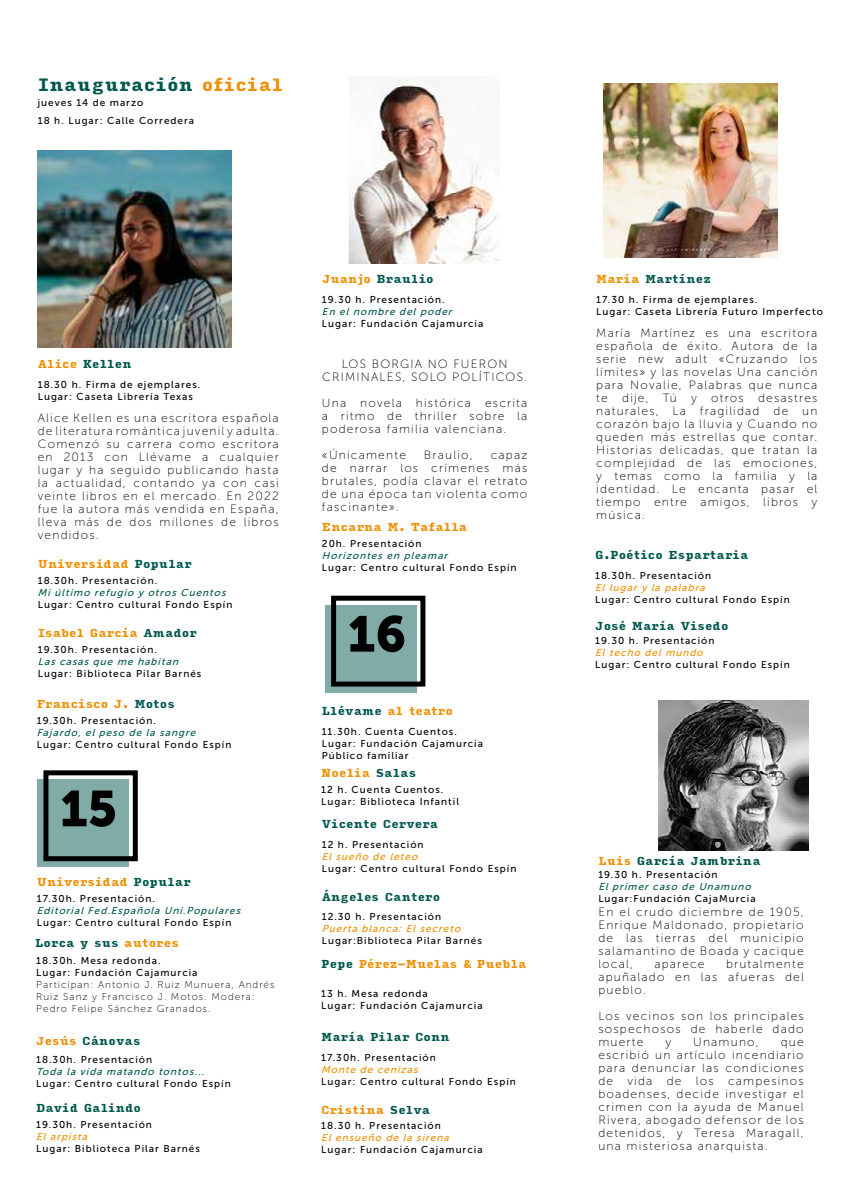
<style>
.page{position:relative;width:842px;height:1191px;background:#fff}
.page>*{position:absolute;margin:0;border:0;box-sizing:border-box;transform-origin:0 0}
.t1{font:50px "Museo Sans 900";color:#000}
.t2{font:900 17px "Input Serif Narrow";color:#00584e}
.t3{font:12px/13px "Museo Sans 100";letter-spacing:.1em;color:#000;text-align:justify}
.t4{font:900 11px "Input Serif Narrow";color:#00584e}
.t5{font:900 11px "Input Serif Narrow";color:#ef8f00}
.t6{font:10px/12px "Museo Sans 500";letter-spacing:.1em;color:#000}
.t7{font:italic 10px "Museo Sans 500";color:#00584e}
.t8{font:italic 10px "Museo Sans 500";color:#ef8f00}
.t9{font:10px/12px "Museo Sans 100";letter-spacing:.1em;color:#000}
.s1{color:#ef8f00}
.s2{color:#00584e}
</style>
<div class="page">
<img style="left:348px;top:77px;width:151px;height:186px">
<img style="left:38px;top:150px;width:193px;height:198px">
<img style="left:604px;top:83px;width:173px;height:174px">
<div style="left:38px;top:779px;width:91px;height:88px;background:#80aba6"></div>
<div style="left:43px;top:770px;width:95px;height:91px;border:5px solid #000"></div>
<div style="left:325px;top:605px;width:92px;height:87px;background:#80aba6"></div>
<div style="left:331px;top:595px;width:94px;height:91px;border:5px solid #000"></div>
<img style="left:658px;top:700px;width:150px;height:150px">
<h2 class="t2" style="left:38px;top:70px;width:247px">Inauguración <span class="s1">oficial</span></h2>
<p class="t6" style="left:38px;top:97px;width:107px">jueves 14 de marzo</p>
<p class="t6" style="left:38px;top:114px;width:158px">18 h. Lugar: Calle Corredera</p>
<p class="t4" style="left:38px;top:354px;width:95px"><span class="s1">Alice</span> Kellen</p>
<p class="t6" style="left:38px;top:378px;width:164px">18.30 h. Firma de ejemplares.<br>Lugar: Caseta Librería Texas</p>
<p class="t3" style="left:38px;top:411px;width:242px">Alice Kellen es una escritora española de literatura romántica juvenil y adulta.<br>Comenzó su carrera como escritora en 2013 con Llévame a cualquier lugar y ha seguido publicando hasta la actualidad, contando ya con casi veinte libros en el mercado. En 2022 fue la autora más vendida en España, lleva más de dos millones de libros vendidos.</p>
<p class="t5" style="left:38px;top:554px;width:156px">Universidad <span class="s2">Popular</span></p>
<p class="t6" style="left:38px;top:574px;width:121px">18.30h. Presentación.</p>
<p class="t7" style="left:38px;top:587px;width:192px">Mi último refugio y otros Cuentos</p>
<p class="t6" style="left:38px;top:598px;width:196px">Lugar: Centro cultural Fondo Espín</p>
<p class="t5" style="left:38px;top:623px;width:161px">Isabel García <span class="s2">Amador</span></p>
<p class="t6" style="left:38px;top:644px;width:121px">19.30h. Presentación.</p>
<p class="t7" style="left:38px;top:656px;width:145px">Las casas que me habitan</p>
<p class="t6" style="left:38px;top:668px;width:165px">Lugar: Biblioteca Pilar Barnés</p>
<p class="t5" style="left:37px;top:694px;width:140px">Francisco J. <span class="s2">Motos</span></p>
<p class="t6" style="left:37px;top:714px;width:121px">19.30h. Presentación.</p>
<p class="t7" style="left:37px;top:727px;width:163px">Fajardo, el peso de la sangre</p>
<p class="t6" style="left:37px;top:738px;width:196px">Lugar: Centro cultural Fondo Espín</p>
<h1 class="t1" style="left:60px;top:780px;width:58px">15</h1>
<p class="t5" style="left:37px;top:872px;width:156px">Universidad <span class="s2">Popular</span></p>
<p class="t6" style="left:37px;top:893px;width:120px">17.30h. Presentación.</p>
<p class="t7" style="left:37px;top:905px;width:208px">Editorial Fed.Española Uni.Populares</p>
<p class="t6" style="left:37px;top:917px;width:196px">Lugar: Centro cultural Fondo Espín</p>
<p class="t4" style="left:35px;top:932px;width:145px">Lorca y sus <span class="s1">autores</span></p>
<p class="t6" style="left:36px;top:954px;width:163px">18.30h. Mesa redonda.<br>Lugar: Fundación Cajamurcia</p>
<p class="t9" style="left:36px;top:979px;width:240px">Participan: Antonio J. Ruiz Munuera, Andrés<br>Ruiz Sanz y Francisco J. Motos. Modera:<br>Pedro Felipe Sánchez Granados.</p>
<p class="t4" style="left:36px;top:1031px;width:106px"><span class="s1">Jesús</span> Cánovas</p>
<p class="t6" style="left:36px;top:1053px;width:117px">18.30h. Presentación</p>
<p class="t7" style="left:36px;top:1066px;width:172px">Toda la vida matando tontos...</p>
<p class="t6" style="left:36px;top:1077px;width:196px">Lugar: Centro cultural Fondo Espín</p>
<p class="t4" style="left:36px;top:1098px;width:106px">David Galindo</p>
<p class="t6" style="left:36px;top:1118px;width:117px">19.30h. Presentación</p>
<p class="t8" style="left:36px;top:1131px;width:55px">El arpista</p>
<p class="t6" style="left:36px;top:1142px;width:165px">Lugar: Biblioteca Pilar Barnés</p>
<p class="t4" style="left:322px;top:269px;width:113px"><span class="s1">Juanjo</span> Braulio</p>
<p class="t6" style="left:322px;top:293px;width:124px">19.30 h. Presentación.</p>
<p class="t7" style="left:322px;top:306px;width:134px">En el nombre del poder</p>
<p class="t6" style="left:322px;top:317px;width:163px">Lugar: Fundación Cajamurcia</p>
<p class="t3" style="left:322px;top:358px;width:206px;text-align:center">LOS BORGIA NO FUERON<br>CRIMINALES, SOLO POLÍTICOS.</p>
<p class="t3" style="left:322px;top:397px;width:207px">Una novela histórica escrita a ritmo de thriller sobre la poderosa familia valenciana.</p>
<p class="t3" style="left:322px;top:449px;width:86px">«Únicamente</p>
<p class="t3" style="left:424px;top:449px;width:50px">Braulio,</p>
<p class="t3" style="left:322px;top:449px;width:207px;text-indent:169px">capaz de narrar los crímenes más brutales, podía clavar el retrato de una época tan violenta como fascinante».</p>
<p class="t5" style="left:322px;top:516px;width:147px">Encarna M. Tafalla</p>
<p class="t6" style="left:322px;top:537px;width:101px">20h. Presentación</p>
<p class="t7" style="left:322px;top:549px;width:130px">Horizontes en pleamar</p>
<p class="t6" style="left:322px;top:561px;width:196px">Lugar: Centro cultural Fondo Espín</p>
<h1 class="t1" style="left:348px;top:605px;width:60px">16</h1>
<p class="t5" style="left:322px;top:700px;width:133px"><span class="s2">Llévame</span> al teatro</p>
<p class="t6" style="left:322px;top:725px;width:163px">11.30h. Cuenta Cuentos.<br>Lugar: Fundación Cajamurcia<br>Público familiar</p>
<p class="t5" style="left:321px;top:763px;width:96px">Noelia <span class="s2">Salas</span></p>
<p class="t6" style="left:321px;top:783px;width:139px">12 h. Cuenta Cuentos.<br>Lugar: Biblioteca Infantil</p>
<p class="t4" style="left:322px;top:814px;width:118px">Vicente Cervera</p>
<p class="t6" style="left:322px;top:838px;width:103px">12 h. Presentación</p>
<p class="t8" style="left:322px;top:851px;width:100px">El sueño de leteo</p>
<p class="t6" style="left:322px;top:862px;width:196px">Lugar: Centro cultural Fondo Espín</p>
<p class="t4" style="left:322px;top:886px;width:120px">Ángeles Cantero</p>
<p class="t6" style="left:322px;top:911px;width:121px">12.30 h. Presentación</p>
<p class="t8" style="left:322px;top:923px;width:143px">Puerta blanca: El secreto</p>
<p class="t6" style="left:322px;top:935px;width:162px">Lugar:Biblioteca Pilar Barnés</p>
<p class="t5" style="left:321px;top:954px;width:207px"><span class="s2">Pepe</span> Pérez-Muelas &amp; Puebla</p>
<p class="t6" style="left:321px;top:987px;width:163px">13 h. Mesa redonda<br>Lugar: Fundación Cajamurcia</p>
<p class="t4" style="left:321px;top:1027px;width:130px">María Pilar Conn</p>
<p class="t6" style="left:321px;top:1051px;width:116px">17.30h. Presentación</p>
<p class="t8" style="left:321px;top:1064px;width:101px">Monte de cenizas</p>
<p class="t6" style="left:321px;top:1075px;width:196px">Lugar: Centro cultural Fondo Espín</p>
<p class="t5" style="left:321px;top:1100px;width:111px">Cristina <span class="s2">Selva</span></p>
<p class="t6" style="left:321px;top:1119px;width:121px">18.30 h. Presentación</p>
<p class="t8" style="left:321px;top:1132px;width:132px">El ensueño de la sirena</p>
<p class="t6" style="left:321px;top:1143px;width:163px">Lugar: Fundación Cajamurcia</p>
<p class="t4" style="left:596px;top:269px;width:116px"><span class="s1">María</span> Martínez</p>
<p class="t6" style="left:596px;top:294px;width:228px">17.30 h. Firma de ejemplares.<br>Lugar: Caseta Librería Futuro Imperfecto</p>
<p class="t3" style="left:596px;top:327px;width:223px">María Martínez es una escritora española de éxito. Autora de la serie new adult «Cruzando los límites» y las novelas Una canción para Novalie, Palabras que nunca te dije, Tú y otros desastres naturales, La fragilidad de un corazón bajo la lluvia y Cuando no queden más estrellas que contar.<br>Historias delicadas, que tratan la complejidad de las emociones, y temas como la familia y la identidad. Le encanta pasar el tiempo entre amigos, libros y música.</p>
<p class="t4" style="left:595px;top:545px;width:155px">G.Poético Espartaria</p>
<p class="t6" style="left:595px;top:569px;width:117px">18.30h. Presentación</p>
<p class="t8" style="left:595px;top:582px;width:114px">El lugar y la palabra</p>
<p class="t6" style="left:595px;top:593px;width:196px">Lugar: Centro cultural Fondo Espín</p>
<p class="t4" style="left:595px;top:615px;width:135px">José María Visedo</p>
<p class="t6" style="left:595px;top:634px;width:121px">19.30 h. Presentación</p>
<p class="t8" style="left:595px;top:647px;width:112px">El techo del mundo</p>
<p class="t6" style="left:595px;top:658px;width:196px">Lugar: Centro cultural Fondo Espín</p>
<p class="t4" style="left:598px;top:850px;width:164px"><span class="s1">Luís</span> García Jambrina</p>
<p class="t6" style="left:598px;top:868px;width:121px">19.30 h. Presentación</p>
<p class="t7" style="left:598px;top:881px;width:157px">El primer caso de Unamuno</p>
<p class="t6" style="left:598px;top:892px;width:159px">Lugar:Fundación CajaMurcia</p>
<p class="t3" style="left:598px;top:905px;width:207px">En el crudo diciembre de 1905, Enrique Maldonado, propietario de las tierras del municipio salamantino de Boada y cacique local,</p>
<p class="t3" style="left:598px;top:957px;width:207px;text-indent:128px">brutalmente apuñalado en las afueras del pueblo.</p>
<p class="t3" style="left:598px;top:1009px;width:207px">Los vecinos son los principales sospechosos de haberle dado muerte</p>
<p class="t3" style="left:654px;top:957px;width:52px">aparece</p>
<p class="t3" style="left:665px;top:1035px;width:7px">y</p>
<p class="t3" style="left:693px;top:1035px;width:67px">Unamuno,</p>
<p class="t3" style="left:598px;top:1035px;width:207px;text-indent:182px">que escribió un artículo incendiario para denunciar las condiciones de vida de los campesinos boadenses, decide investigar el crimen con la ayuda de Manuel Rivera, abogado defensor de los detenidos, y Teresa Maragall, una misteriosa anarquista.</p>
</div>
